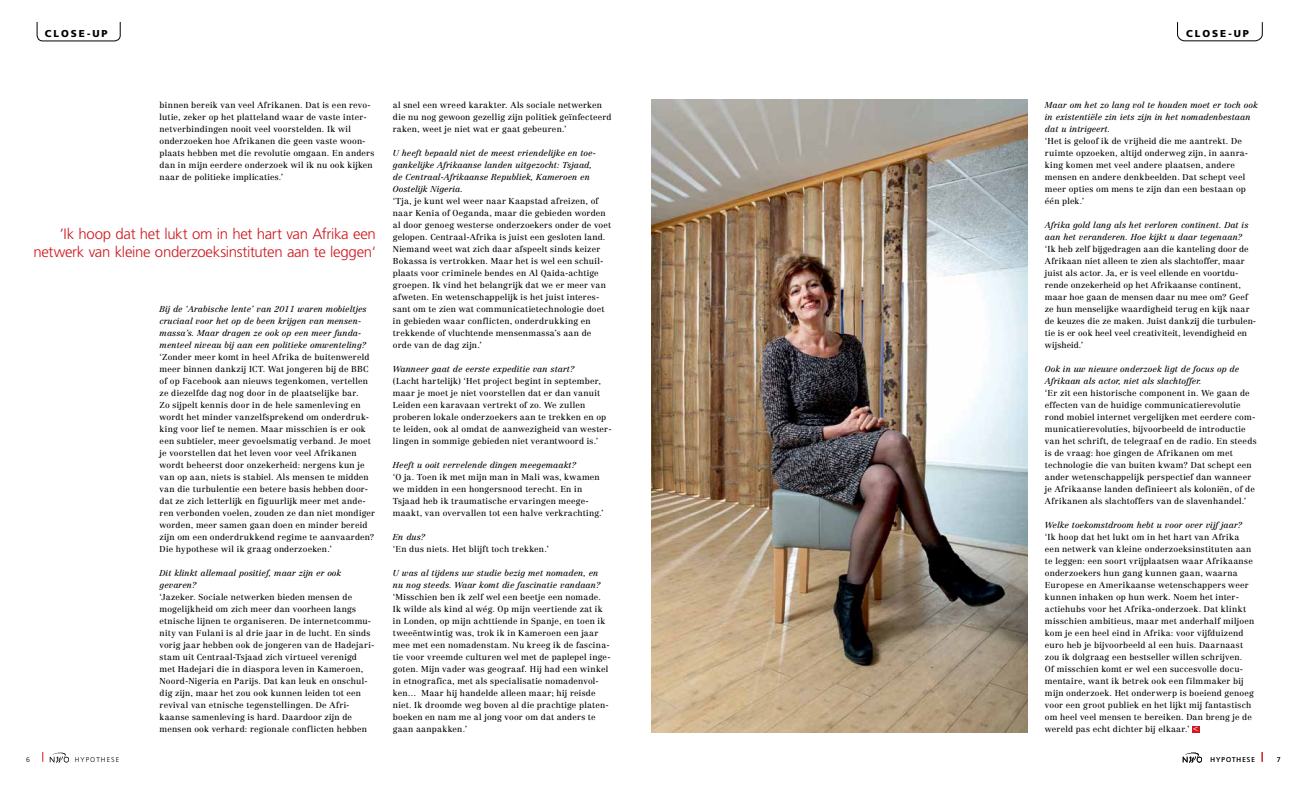
<style>
.page{position:relative;width:1304px;height:794px;background:#fff}
.page>*{position:absolute;margin:0;border:0;box-sizing:border-box;transform-origin:0 0}
.t1{font:300 15px/18px "Frutiger";letter-spacing:-.02em;color:#ce171e;text-align:right}
.t2{font:900 10px "Frutiger";letter-spacing:.2em;color:#000}
.t3{font:8.5px/12px "Centennial";letter-spacing:.02em;color:#000}
.t4{font:italic 8.5px/12px "Centennial";letter-spacing:.005em;color:#000}
.t5{font:300 7px "Frutiger";letter-spacing:.15em;color:#000}
.s1{color:#fff}
</style>
<div class="page">
<img style="left:1182px;top:752px;width:20px;height:11px">
<img style="left:652px;top:99px;width:376px;height:633px">
<img style="left:49px;top:752px;width:20px;height:11px">
<svg style="left:1177px;top:22px;width:86px;height:19px"></svg>
<div style="left:37px;top:16px;width:83px;height:25px;border:1px solid #000;border-radius:6px"></div>
<div style="left:0;top:0;width:263px;height:22px;background:#fff"></div>
<div style="left:1192px;top:725px;width:7px;height:7px;background:#ce171e"></div>
<p class="t2" style="left:45px;top:27px;width:64px">CLOSE-UP</p>
<p class="t2" style="left:1186px;top:27px;width:64px">CLOSE-UP</p>
<p class="t3" style="left:160px;top:99px;width:216px">binnen bereik van veel Afrikanen. Dat is een revo&shy;lutie, zeker op het platteland waar de vaste inter&shy;netverbindingen nooit veel voorstelden. Ik wil onderzoeken hoe Afrikanen die geen vaste woon&shy;plaats hebben met die revolutie omgaan. En anders dan in mijn eerdere onderzoek wil ik nu ook kijken naar de politieke implicaties.’</p>
<h1 class="t1" style="left:33px;top:225px;width:344px">’Ik hoop dat het lukt om in het hart van Afrika een netwerk van kleine onderzoeksinstituten aan te leggen‘</h1>
<p class="t4" style="left:160px;top:303px;width:209px">Bij de ‘Arabische lente’ van 2011 waren mobieltjes cruciaal voor het op de been krijgen van mensen&shy;massa’s. Maar dragen ze ook op een meer funda&shy;menteel niveau bij aan een politieke omwenteling?</p>
<p class="t3" style="left:160px;top:351px;width:217px">‘Zonder meer komt in heel Afrika de buitenwereld meer binnen dankzij ICT. Wat jongeren bij de BBC of op Facebook aan nieuws tegenkomen, vertellen ze diezelfde dag nog door in de plaatselijke bar.<br>Zo sijpelt kennis door in de hele samenleving en wordt het minder vanzelfsprekend om onderdruk&shy;king voor lief te nemen. Maar misschien is er ook een subtieler, meer gevoelsmatig verband. Je moet je voorstellen dat het leven voor veel Afrikanen wordt beheerst door onzekerheid: nergens kun je van op aan, niets is stabiel. Als mensen te midden van die turbulentie een betere basis hebben door&shy;dat ze zich letterlijk en figuurlijk meer met ande&shy;ren verbonden voelen, zouden ze dan niet mondiger worden, meer samen gaan doen en minder bereid zijn om een onderdrukkend regime te aanvaarden?<br>Die hypothese wil ik graag onderzoeken.’</p>
<p class="t4" style="left:160px;top:567px;width:183px">Dit klinkt allemaal positief, maar zijn er ook gevaren?</p>
<p class="t3" style="left:160px;top:591px;width:216px">‘Jazeker. Sociale netwerken bieden mensen de mogelijkheid om zich meer dan voorheen langs etnische lijnen te organiseren. De internetcommu&shy;nity van Fulani is al drie jaar in de lucht. En sinds vorig jaar hebben ook de jongeren van de Hadejari&shy;stam uit Centraal-Tsjaad zich virtueel verenigd met Hadejari die in diaspora leven in Kameroen, Noord-Nigeria en Parijs. Dat kan leuk en onschul&shy;dig zijn, maar het zou ook kunnen leiden tot een revival van etnische tegenstellingen. De Afri&shy;kaanse samenleving is hard. Daardoor zijn de mensen ook verhard: regionale conflicten hebben</p>
<p class="t3" style="left:393px;top:99px;width:220px">al snel een wreed karakter. Als sociale netwerken die nu nog gewoon gezellig zijn politiek geïnfecteerd raken, weet je niet wat er gaat gebeuren.’</p>
<p class="t4" style="left:393px;top:147px;width:204px">U heeft bepaald niet de meest vriendelijke en toe&shy;gankelijke Afrikaanse landen uitgezocht: Tsjaad, de Centraal-Afrikaanse Republiek, Kameroen en Oostelijk Nigeria.</p>
<p class="t3" style="left:393px;top:195px;width:220px">‘Tja, je kunt wel weer naar Kaapstad afreizen, of naar Kenia of Oeganda, maar die gebieden worden al door genoeg westerse onderzoekers onder de voet gelopen. Centraal-Afrika is juist een gesloten land.<br>Niemand weet wat zich daar afspeelt sinds keizer Bokassa is vertrokken. Maar het is wel een schuil&shy;plaats voor criminele bendes en Al Qaida-achtige groepen. Ik vind het belangrijk dat we er meer van afweten. En wetenschappelijk is het juist interes&shy;sant om te zien wat communicatietechnologie doet in gebieden waar conflicten, onderdrukking en trekkende of vluchtende mensenmassa’s aan de orde van de dag zijn.’</p>
<p class="t4" style="left:393px;top:363px;width:183px">Wanneer gaat de eerste expeditie van start?</p>
<p class="t3" style="left:393px;top:375px;width:220px">(Lacht hartelijk) ‘Het project begint in september, maar je moet je niet voorstellen dat er dan vanuit Leiden een karavaan vertrekt of zo. We zullen proberen lokale onderzoekers aan te trekken en op te leiden, ook al omdat de aanwezigheid van wester&shy;lingen in sommige gebieden niet verantwoord is.’</p>
<p class="t4" style="left:393px;top:459px;width:185px">Heeft u ooit vervelende dingen meegemaakt?</p>
<p class="t3" style="left:393px;top:471px;width:212px">‘O ja. Toen ik met mijn man in Mali was, kwamen we midden in een hongersnood terecht. En in Tsjaad heb ik traumatische ervaringen meege&shy;maakt, van overvallen tot een halve verkrachting.’</p>
<p class="t4" style="left:393px;top:531px;width:34px">En dus?</p>
<p class="t3" style="left:393px;top:543px;width:158px">‘En dus niets. Het blijft toch trekken.’</p>
<p class="t4" style="left:393px;top:567px;width:209px">U was al tijdens uw studie bezig met nomaden, en nu nog steeds. Waar komt die fascinatie vandaan?</p>
<p class="t3" style="left:393px;top:591px;width:219px">‘Misschien ben ik zelf wel een beetje een nomade.<br>Ik wilde als kind al wég. Op mijn veertiende zat ik in Londen, op mijn achttiende in Spanje, en toen ik tweeëntwintig was, trok ik in Kameroen een jaar mee met een nomadenstam. Nu kreeg ik de fascina&shy;tie voor vreemde culturen wel met de paplepel inge&shy;goten. Mijn vader was geograaf. Hij had een winkel in etnografica, met als specialisatie nomadenvol&shy;ken… Maar hij handelde alleen maar; hij reisde niet. Ik droomde weg boven al die prachtige platen&shy;boeken en nam me al jong voor om dat anders te gaan aanpakken.’</p>
<p class="t4" style="left:1045px;top:99px;width:214px">Maar om het zo lang vol te houden moet er toch ook in existentiële zin iets zijn in het nomadenbestaan dat u intrigeert.</p>
<p class="t3" style="left:1045px;top:135px;width:205px">‘Het is geloof ik de vrijheid die me aantrekt. De ruimte opzoeken, altijd onderweg zijn, in aanra&shy;king komen met veel andere plaatsen, andere mensen en andere denkbeelden. Dat schept veel meer opties om mens te zijn dan een bestaan op één plek.’</p>
<p class="t4" style="left:1045px;top:219px;width:205px">Afrika gold lang als het verloren continent. Dat is aan het veranderen. Hoe kijkt u daar tegenaan?</p>
<p class="t3" style="left:1045px;top:243px;width:213px">‘Ik heb zelf bijgedragen aan die kanteling door de Afrikaan niet alleen te zien als slachtoffer, maar juist als actor. Ja, er is veel ellende en voortdu&shy;rende onzekerheid op het Afrikaanse continent, maar hoe gaan de mensen daar nu mee om? Geef ze hun menselijke waardigheid terug en kijk naar de keuzes die ze maken. Juist dankzij die turbulen&shy;tie is er ook heel veel creativiteit, levendigheid en wijsheid.’</p>
<p class="t4" style="left:1045px;top:363px;width:196px">Ook in uw nieuwe onderzoek ligt de focus op de<br>Afrikaan als actor, niet als slachtoffer.</p>
<p class="t3" style="left:1045px;top:387px;width:213px">‘Er zit een historische component in. We gaan de effecten van de huidige communicatierevolutie rond mobiel internet vergelijken met eerdere com&shy;municatierevoluties, bijvoorbeeld de introductie van het schrift, de telegraaf en de radio. En steeds is de vraag: hoe gingen de Afrikanen om met technologie die van buiten kwam? Dat schept een ander wetenschappelijk perspectief dan wanneer je Afrikaanse landen definieert als koloniën, of de Afrikanen als slachtoffers van de slavenhandel.’</p>
<p class="t4" style="left:1045px;top:519px;width:199px">Welke toekomstdroom hebt u voor over vijf jaar?</p>
<p class="t3" style="left:1045px;top:531px;width:211px">‘Ik hoop dat het lukt om in het hart van Afrika een netwerk van kleine onderzoeksinstituten aan te leggen: een soort vrijplaatsen waar Afrikaanse onderzoekers hun gang kunnen gaan, waarna Europese en Amerikaanse wetenschappers weer kunnen inhaken op hun werk. Noem het inter&shy;actiehubs voor het Afrika-onderzoek. Dat klinkt misschien ambitieus, maar met anderhalf miljoen kom je een heel eind in Afrika: voor vijfduizend euro heb je bijvoorbeeld al een huis. Daarnaast zou ik dolgraag een bestseller willen schrijven.<br>Of misschien komt er wel een succesvolle docu&shy;mentaire, want ik betrek ook een filmmaker bij mijn onderzoek. Het onderwerp is boeiend genoeg voor een groot publiek en het lijkt mij fantastisch om heel veel mensen te bereiken. Dan breng je de wereld pas echt dichter bij elkaar.’ <span class="s1">&lt;</span></p>
<p class="t5" style="left:26px;top:755px;width:5px">6</p>
<p class="t5" style="left:75px;top:755px;width:46px">hypothese</p>
<p class="t5" style="left:1210px;top:755px;width:46px">hypothese</p>
<p class="t5" style="left:1277px;top:755px;width:5px">7</p>
</div>
